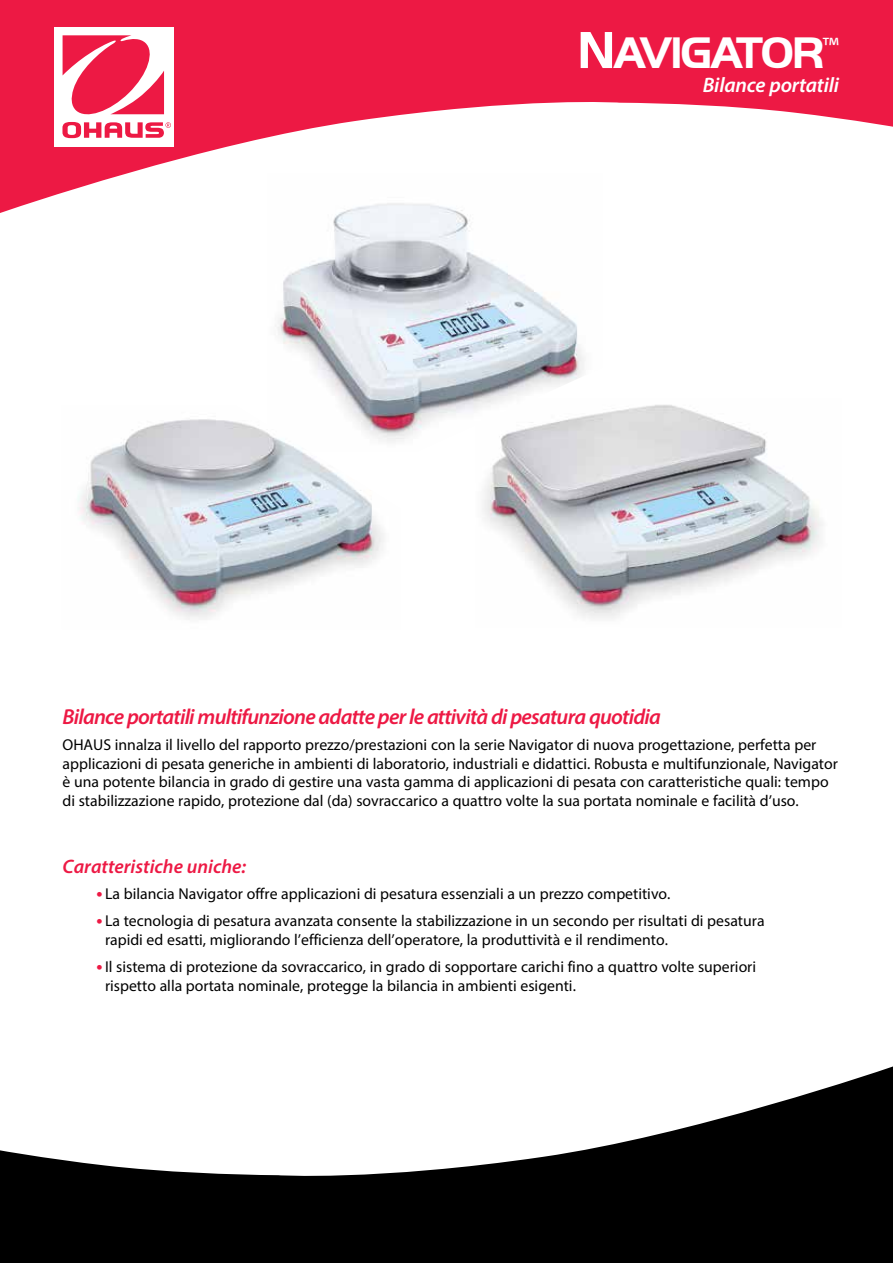
<style>
.page{position:relative;width:893px;height:1263px;background:#fff}
.page>*{position:absolute;margin:0;border:0;box-sizing:border-box;transform-origin:0 0}
.t1{font:700 45.9px "Handel Got D";letter-spacing:-.05em;color:#fff}
.t2{font:italic 600 21.75px "Myriad Pro";letter-spacing:-.035em;color:#ed1944}
.t3{font:italic 600 21px "Myriad Pro";letter-spacing:-.01em;color:#fff}
.t4{font:italic 600 19.5px "Myriad Pro";color:#ed1944}
.t5{font:15.75px/18.9px "Myriad Pro";color:#000}
.s1{font-size:54px}
.s2{font-weight:700;font-size:18px;color:#ed1944}
</style>
<div class="page">
<img style="left:482px;top:405px;width:341px;height:214px">
<img style="left:275px;top:220px;width:328px;height:231px">
<img style="left:77px;top:406px;width:323px;height:214px">
<svg style="left:0;top:1066px;width:893px;height:197px;fill:#000"></svg>
<svg style="left:0;top:0;width:893px;height:220px;fill:#ed1944"></svg>
<div style="left:54px;top:27px;width:120px;height:119px;background:#fff"></div>
<svg style="left:62px;top:35px;width:109px;height:103px"></svg>
<h1 class="t1" style="left:577px;top:27px;width:263px"><span class="s1">N</span>AVIGATOR<sup>™</sup></h1>
<h3 class="t3" style="left:703px;top:72px;width:138px">Bilance portatili</h3>
<h2 class="t2" style="left:63px;top:703px;width:600px">Bilance portatili multifunzione adatte per le attività di pesatura quotidia</h2>
<p class="t5" style="left:63px;top:735px;width:777px">OHAUS innalza il livello del rapporto prezzo/prestazioni con la serie Navigator di nuova progettazione, perfetta per applicazioni di pesata generiche in ambienti di laboratorio, industriali e didattici. Robusta e multifunzionale, Navigator è una potente bilancia in grado di gestire una vasta gamma di applicazioni di pesata con caratteristiche quali: tempo di stabilizzazione rapido, protezione dal (da) sovraccarico a quattro volte la sua portata nominale e facilità d’uso.</p>
<p class="t4" style="left:63px;top:854px;width:185px">Caratteristiche uniche:</p>
<p class="t5" style="left:97px;top:883px;width:575px"><span class="s2">•</span> La bilancia Navigator offre applicazioni di pesatura essenziali a un prezzo competitivo.</p>
<p class="t5" style="left:105px;top:911px;width:661px;text-indent:-9px"><span class="s2">•</span> La tecnologia di pesatura avanzata consente la stabilizzazione in un secondo per risultati di pesatura rapidi ed esatti, migliorando l’efficienza dell’operatore, la produttività e il rendimento.</p>
<p class="t5" style="left:105px;top:957px;width:653px;text-indent:-9px"><span class="s2">•</span>Il sistema di protezione da sovraccarico, in grado di sopportare carichi fino a quattro volte superiori rispetto alla portata nominale, protegge la bilancia in ambienti esigenti.</p>
</div>
